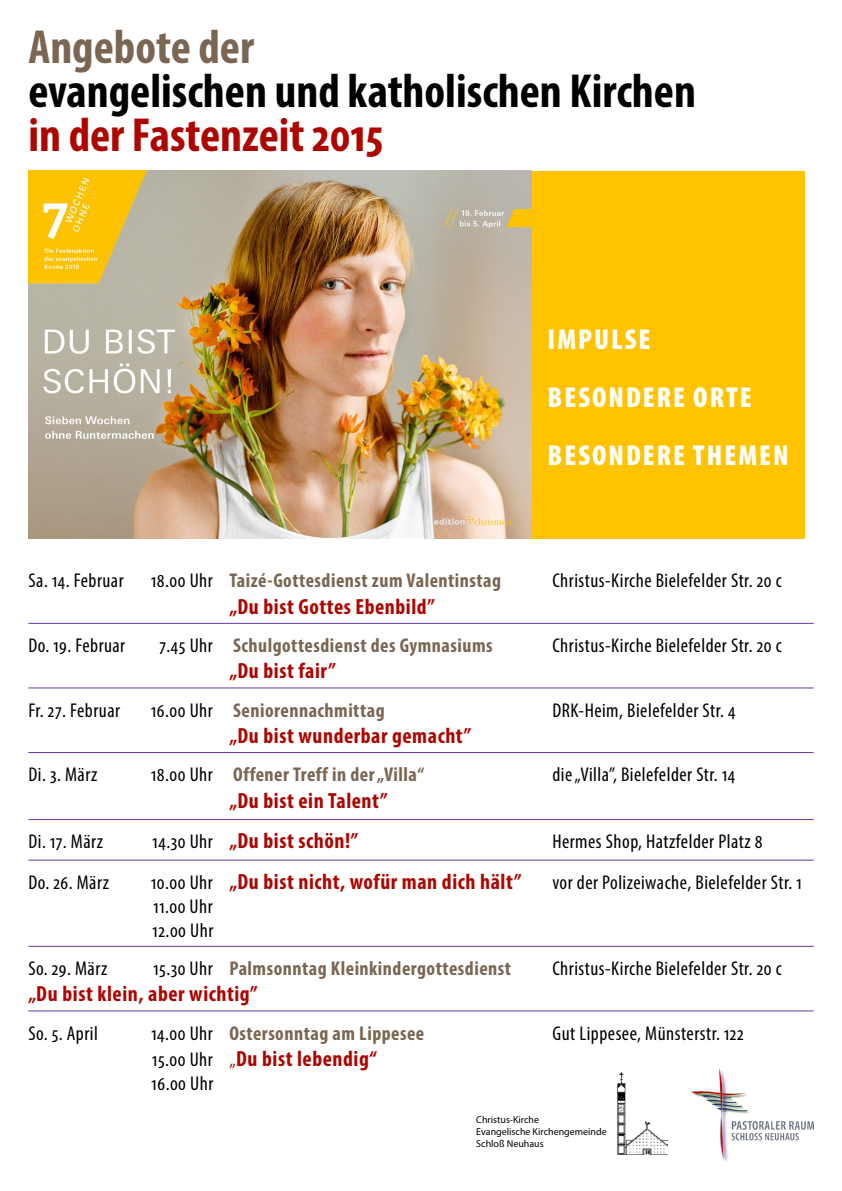
<style>
.page{position:relative;width:842px;height:1191px;background:#fff}
.page>*{position:absolute;margin:0;border:0;box-sizing:border-box;transform-origin:0 0}
.t1{font:700 condensed 48px "Myriad Pro";color:#000}
.t2{font:700 condensed 48px "Myriad Pro";color:#ad0600}
.t3{font:700 condensed 48px "Myriad Pro";color:#7b6653}
.t4{font:900 condensed 28.9px/57.8px "Myriad Pro";letter-spacing:.07em;color:#fff}
.t5{font:700 condensed 22px "Myriad Pro";letter-spacing:.025em;color:#ad0600}
.t6{font:condensed 20px/24px "Myriad Pro";letter-spacing:.025em;color:#000}
.t7{font:700 condensed 20px "Myriad Pro";letter-spacing:.025em;color:#7b6653}
.t8{font:10px/12px "Myriad Pro";color:#000}
.s1{font-weight:400;color:#000}
.s2{font-weight:400;font-size:20px;color:#000}
.s3{font-weight:400;font-size:20px}
</style>
<div class="page">
<div style="left:531px;top:171px;width:274px;height:368px;background:#ffc300"></div>
<hr style="left:28px;top:623px;width:786px;height:1px;background:#6835a7">
<hr style="left:28px;top:687px;width:786px;height:1px;background:#6835a7">
<hr style="left:28px;top:752px;width:786px;height:1px;background:#6835a7">
<hr style="left:28px;top:819px;width:786px;height:1px;background:#6835a7">
<hr style="left:28px;top:860px;width:786px;height:1px;background:#6835a7">
<hr style="left:28px;top:946px;width:786px;height:1px;background:#6835a7">
<hr style="left:28px;top:1010px;width:786px;height:1px;background:#6835a7">
<img style="left:617px;top:1071px;width:50px;height:83px">
<img style="left:691px;top:1068px;width:123px;height:93px">
<img style="left:28px;top:171px;width:503px;height:368px">
<h1 class="t3" style="left:28px;top:17px;width:227px">Angebote der</h1>
<h1 class="t1" style="left:28px;top:61px;width:669px">evangelischen und katholischen Kirchen</h1>
<h1 class="t2" style="left:28px;top:105px;width:356px">in der Fastenzeit 2015</h1>
<h2 class="t4" style="left:547px;top:310px;width:243px">IMPULSE<br>BESONDERE ORTE<br>BESONDERE THEMEN</h2>
<p class="t6" style="left:28px;top:568px;width:97px">Sa. 14. Februar</p>
<p class="t7" style="left:151px;top:568px;width:352px"><span class="s1">18.00 Uhr</span> Taizé-Gottesdienst zum Valentinstag</p>
<p class="t6" style="left:552px;top:568px;width:231px">Christus-Kirche Bielefelder Str. 20 c</p>
<p class="t5" style="left:229px;top:592px;width:207px">„Du bist Gottes Ebenbild”</p>
<p class="t6" style="left:28px;top:633px;width:98px">Do. 19. Februar</p>
<p class="t7" style="left:159px;top:633px;width:335px"><span class="s1">7.45 Uhr</span> Schulgottesdienst des Gymnasiums</p>
<p class="t6" style="left:552px;top:633px;width:231px">Christus-Kirche Bielefelder Str. 20 c</p>
<p class="t5" style="left:229px;top:657px;width:108px">„Du bist fair”</p>
<p class="t6" style="left:28px;top:697px;width:93px">Fr. 27. Februar</p>
<p class="t7" style="left:151px;top:697px;width:235px"><span class="s1">16.00 Uhr</span> Seniorennachmittag</p>
<p class="t6" style="left:552px;top:697px;width:185px">DRK-Heim, Bielefelder Str. 4</p>
<p class="t5" style="left:229px;top:722px;width:243px">„Du bist wunderbar gemacht”</p>
<p class="t6" style="left:28px;top:762px;width:70px">Di. 3. März</p>
<p class="t7" style="left:151px;top:762px;width:275px"><span class="s1">18.00 Uhr</span> Offener Treff in der „Villa“</p>
<p class="t6" style="left:552px;top:762px;width:184px">die „Villa”, Bielefelder Str. 14</p>
<p class="t5" style="left:229px;top:786px;width:160px">„Du bist ein Talent”</p>
<p class="t6" style="left:28px;top:829px;width:76px">Di. 17. März</p>
<p class="t5" style="left:153px;top:827px;width:207px"><span class="s2">14.30 Uhr</span> „Du bist schön!”</p>
<p class="t6" style="left:552px;top:829px;width:212px">Hermes Shop, Hatzfelder Platz 8</p>
<p class="t6" style="left:28px;top:870px;width:82px">Do. 26. März</p>
<p class="t5" style="left:151px;top:867px;width:372px"><span class="s2">10.00 Uhr</span> „Du bist nicht, wofür man dich hält”</p>
<p class="t6" style="left:552px;top:870px;width:251px">vor der Polizeiwache, Bielefelder Str. 1</p>
<p class="t6" style="left:153px;top:894px;width:62px">11.00 Uhr<br>12.00 Uhr</p>
<p class="t6" style="left:28px;top:956px;width:80px">So. 29. März</p>
<p class="t7" style="left:153px;top:955px;width:359px"><span class="s1">15.30 Uhr</span> Palmsonntag Kleinkindergottesdienst</p>
<p class="t6" style="left:552px;top:956px;width:231px">Christus-Kirche Bielefelder Str. 20 c</p>
<p class="t5" style="left:28px;top:980px;width:231px">„Du bist klein, aber wichtig”</p>
<p class="t6" style="left:28px;top:1020px;width:71px">So. 5. April</p>
<p class="t7" style="left:151px;top:1020px;width:274px"><span class="s1">14.00 Uhr</span> Ostersonntag am Lippesee</p>
<p class="t6" style="left:552px;top:1020px;width:193px">Gut Lippesee, Münsterstr. 122</p>
<p class="t5" style="left:152px;top:1044px;width:226px"><span class="s2">15.00 Uhr</span> <span class="s3">„</span>Du bist lebendig“</p>
<p class="t6" style="left:152px;top:1071px;width:63px">16.00 Uhr</p>
<p class="t8" style="left:476px;top:1113px;width:132px">Christus-Kirche<br>Evangelische Kirchengemeinde<br>Schloß Neuhaus</p>
</div>
